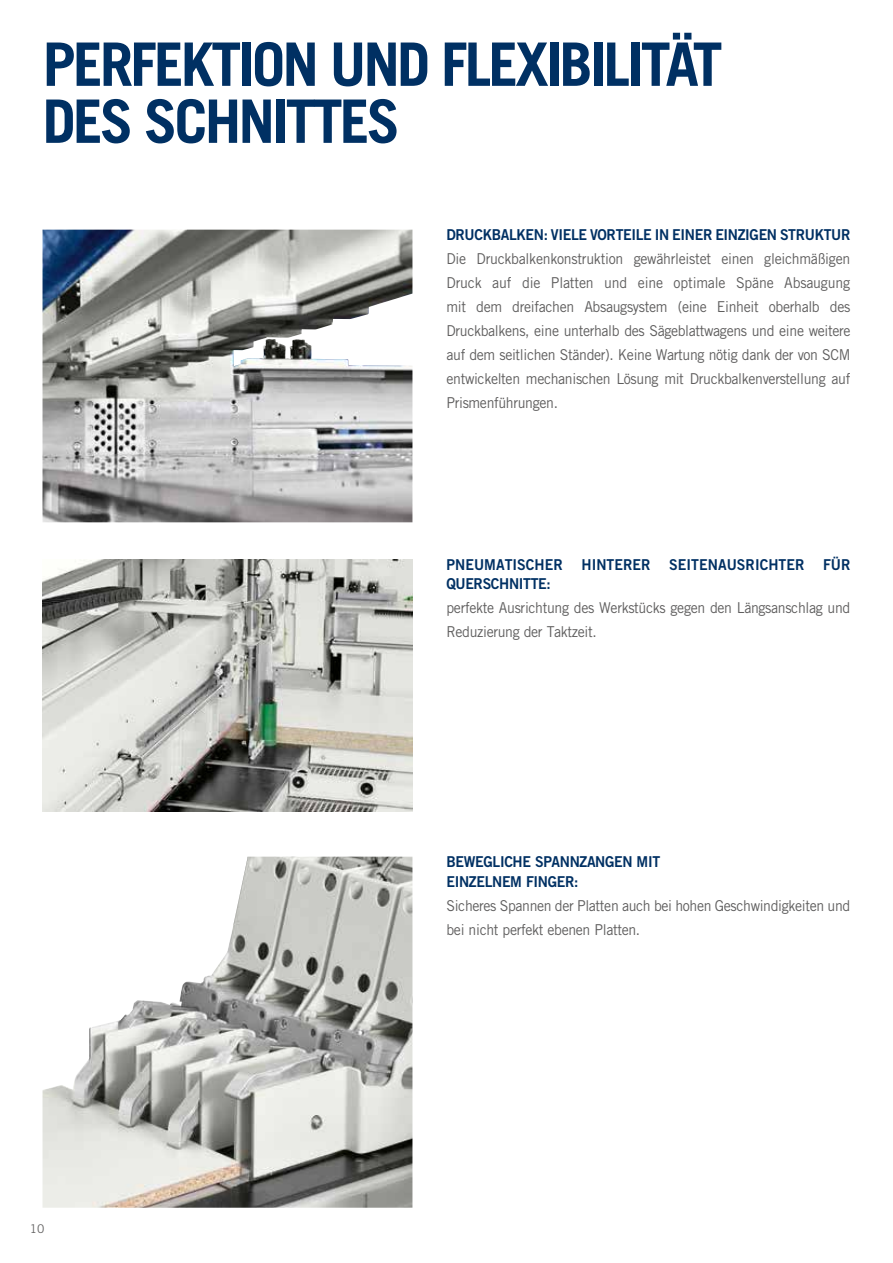
<style>
.page{position:relative;width:893px;height:1263px;background:#fff}
.page>*{position:absolute;margin:0;border:0;box-sizing:border-box;transform-origin:0 0}
.t1{font:700 60px/57px "Trade Gothic LT Std";letter-spacing:-.05em;color:#003063}
.t2{font:15px/24px "Trade Gothic LT Std";letter-spacing:-.025em;color:#5f5e5e;scale:.94 1}
.t3{font:15px/19.5px "Trade Gothic LT Std Bd 2";letter-spacing:-.025em;color:#003063;scale:.94 1}
.t4{font:15px/19.5px "Trade Gothic LT Std Bd 2";letter-spacing:.005em;color:#003063;scale:.94 1}
.t5{font:12px "Trade Gothic LT Std";color:#646363}
</style>
<div class="page">
<img style="left:43px;top:559px;width:369px;height:253px">
<img style="left:43px;top:230px;width:369px;height:292px">
<img style="left:43px;top:857px;width:369px;height:351px">
<h1 class="t1" style="left:43px;top:35px;width:681px">PERFEKTION UND FLEXIBILITÄT<br>DES SCHNITTES</h1>
<p class="t3" style="left:446px;top:225px;width:431px">DRUCKBALKEN: VIELE VORTEILE IN EINER EINZIGEN STRUKTUR</p>
<p class="t2" style="left:446px;top:247px;width:431px;text-align:justify">Die Druckbalkenkonstruktion gewährleistet einen gleichmäßigen Druck auf die Platten und eine optimale Späne Absaugung mit dem dreifachen Absaugsystem (eine Einheit oberhalb des Druckbalkens, eine unterhalb des Sägeblattwagens und eine weitere auf dem seitlichen Ständer). Keine Wartung nötig dank der von SCM entwickelten mechanischen Lösung mit Druckbalkenverstellung auf Prismenführungen.</p>
<p class="t4" style="left:446px;top:555px;width:431px">PNEUMATISCHER HINTERER SEITENAUSRICHTER FÜR<br>QUERSCHNITTE:</p>
<p class="t2" style="left:446px;top:596px;width:431px">perfekte Ausrichtung des Werkstücks gegen den Längsanschlag und<br>Reduzierung der Taktzeit.</p>
<p class="t5" style="left:30px;top:1222px;width:16px">10</p>
<p class="t3" style="left:446px;top:852px;width:229px">BEWEGLICHE SPANNZANGEN MIT<br>EINZELNEM FINGER:</p>
<p class="t2" style="left:446px;top:893px;width:431px">Sicheres Spannen der Platten auch bei hohen Geschwindigkeiten und bei nicht perfekt ebenen Platten.</p>
</div>
